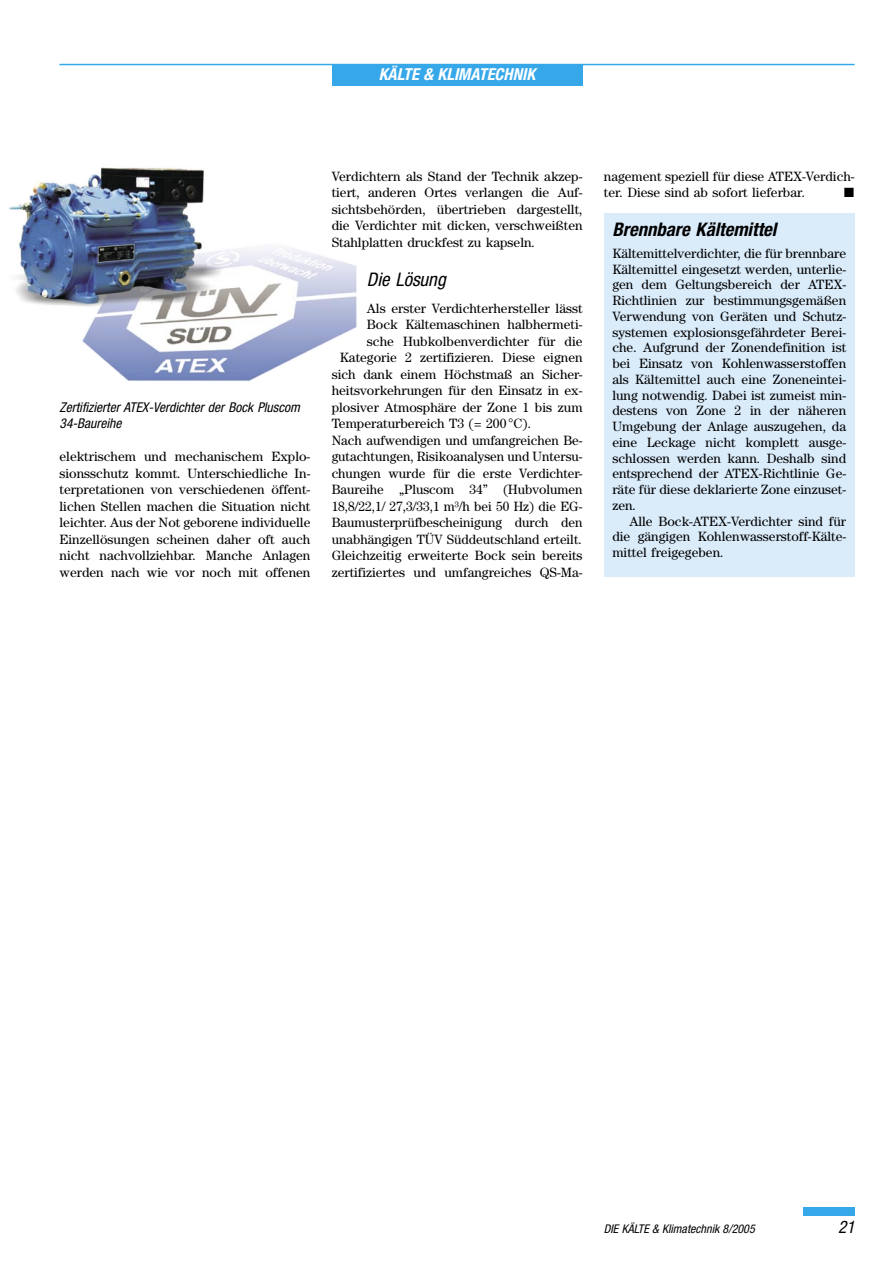
<style>
.page{position:relative;width:893px;height:1263px;background:#fff}
.page>*{position:absolute;margin:0;border:0;box-sizing:border-box;transform-origin:0 0}
.KK_07a_ZÜ_1zeilig{font:italic 700 condensed 18.75px "Helvetica Neue LT Std";color:#000}
.KK_08a_Unterüberschrift_1z{font:italic condensed 18.75px "Helvetica Neue LT Std";color:#000}
.t1{font:italic condensed 17.25px "Helvetica Neue LT Std";color:#000}
.t2{font:italic 700 condensed 16.5px "Helvetica Neue LT Std";color:#fff}
.KK_06_Grundtext_ohne_Einzug{font:13.5px/16.5px "Century Std";color:#000;text-align:justify}
.KK_05_Grundtext{font:13.5px/15.8px "Century Std";color:#000;text-align:justify}
.KK_09_Bildunterschrift{font:italic condensed 13.5px/15.8px "Helvetica Neue LT Std";color:#000}
.t3{font:italic condensed 12px "Helvetica Neue LT Std";color:#000}
</style>
<div class="page">
<div style="left:332px;top:65px;width:250px;height:20px;background:#36a7e9"></div>
<hr style="left:59px;top:64px;width:796px;height:1px;background:#36a7e9">
<div style="left:804px;top:1208px;width:51px;height:8px;background:#36a7e9"></div>
<img style="left:9px;top:167px;width:348px;height:214px">
<div style="left:604px;top:214px;width:251px;height:363px;background:#daebfa"></div>
<p class="t2" style="left:379px;top:64px;width:158px">KÄLTE &amp; KLIMATECHNIK</p>
<p class="KK_09_Bildunterschrift" style="left:60px;top:400px;width:242px">Zertifizierter ATEX-Verdichter der Bock Pluscom<br>34-Baureihe</p>
<p class="KK_06_Grundtext_ohne_Einzug" style="left:60px;top:448px;width:252px">elektrischem und mechanischem Explo&shy;sionsschutz kommt. Unterschiedliche In&shy;terpretationen von verschiedenen öffent&shy;lichen Stellen machen die Situation nicht leichter. Aus der Not geborene individuelle Einzellösungen scheinen daher oft auch nicht nachvollziehbar. Manche Anlagen werden nach wie vor noch mit offenen</p>
<p class="KK_06_Grundtext_ohne_Einzug" style="left:332px;top:168px;width:252px">Verdichtern als Stand der Technik akzep&shy;tiert, anderen Ortes verlangen die Auf&shy;sichtsbehörden, übertrieben dargestellt, die Verdichter mit dicken, verschweißten Stahlplatten druckfest zu kapseln.</p>
<p class="KK_08a_Unterüberschrift_1z" style="left:367px;top:269px;width:80px">Die Lösung</p>
<p class="KK_06_Grundtext_ohne_Einzug" style="left:367px;top:300px;width:217px">Als erster Verdichterhersteller lässt</p>
<p class="KK_06_Grundtext_ohne_Einzug" style="left:367px;top:316px;width:217px">Bock Kältemaschinen halbhermeti-</p>
<p class="KK_06_Grundtext_ohne_Einzug" style="left:367px;top:333px;width:217px">sche Hubkolbenverdichter für die</p>
<p class="KK_06_Grundtext_ohne_Einzug" style="left:340px;top:349px;width:244px">Kategorie 2 zertifizieren. Diese eignen</p>
<p class="KK_06_Grundtext_ohne_Einzug" style="left:332px;top:366px;width:252px">sich dank einem Höchstmaß an Sicher-</p>
<p class="KK_06_Grundtext_ohne_Einzug" style="left:332px;top:382px;width:252px">heitsvorkehrungen für den Einsatz in ex-</p>
<p class="KK_06_Grundtext_ohne_Einzug" style="left:332px;top:399px;width:252px">plosiver Atmosphäre der Zone 1 bis zum</p>
<p class="KK_06_Grundtext_ohne_Einzug" style="left:332px;top:415px;width:201px">Temperaturbereich T3 (= 200 °C).</p>
<p class="KK_06_Grundtext_ohne_Einzug" style="left:332px;top:432px;width:252px">Nach aufwendigen und umfangreichen Be&shy;gutachtungen, Risikoanalysen und Untersu&shy;chungen wurde für die erste Verdichter-Baureihe „Pluscom 34” (Hubvolumen 18,8/22,1/ 27,3/33,1 m³/h bei 50 Hz) die EG-Baumusterprüfbescheinigung durch den unabhängigen TÜV Süddeutschland erteilt.</p>
<p class="KK_06_Grundtext_ohne_Einzug" style="left:332px;top:547px;width:252px">Gleichzeitig erweiterte Bock sein bereits zertifiziertes und umfangreiches QS-Ma-</p>
<p class="KK_06_Grundtext_ohne_Einzug" style="left:604px;top:168px;width:252px">nagement speziell für diese ATEX-Verdich&shy;ter. Diese sind ab sofort lieferbar.</p>
<p class="KK_07a_ZÜ_1zeilig" style="left:612px;top:218px;width:166px">Brennbare Kältemittel</p>
<p class="KK_06_Grundtext_ohne_Einzug" style="left:612px;top:245px;width:235px;line-height:15.8px">Kältemittelverdichter, die für brennbare Kältemittel eingesetzt werden, unterlie&shy;gen dem Geltungsbereich der ATEX-Richtlinien zur bestimmungsgemäßen Verwendung von Geräten und Schutz&shy;systemen explosionsgefährdeter Berei&shy;che. Aufgrund der Zonendefinition ist bei Einsatz von Kohlenwasserstoffen als Kältemittel auch eine Zoneneintei&shy;lung notwendig. Dabei ist zumeist min&shy;destens von Zone 2 in der näheren Umgebung der Anlage auszugehen, da eine Leckage nicht komplett ausge&shy;schlossen werden kann. Deshalb sind entsprechend der ATEX-Richtlinie Ge&shy;räte für diese deklarierte Zone einzuset&shy;zen.</p>
<p class="KK_05_Grundtext" style="left:612px;top:513px;width:235px;text-indent:17px">Alle Bock-ATEX-Verdichter sind für die gängigen Kohlenwasserstoff-Kälte&shy;mittel freigegeben.</p>
<p class="t3" style="left:604px;top:1222px;width:152px">DIE KÄLTE &amp; Klimatechnik 8/2005</p>
<p class="t1" style="left:838px;top:1217px;width:18px">21</p>
</div>
